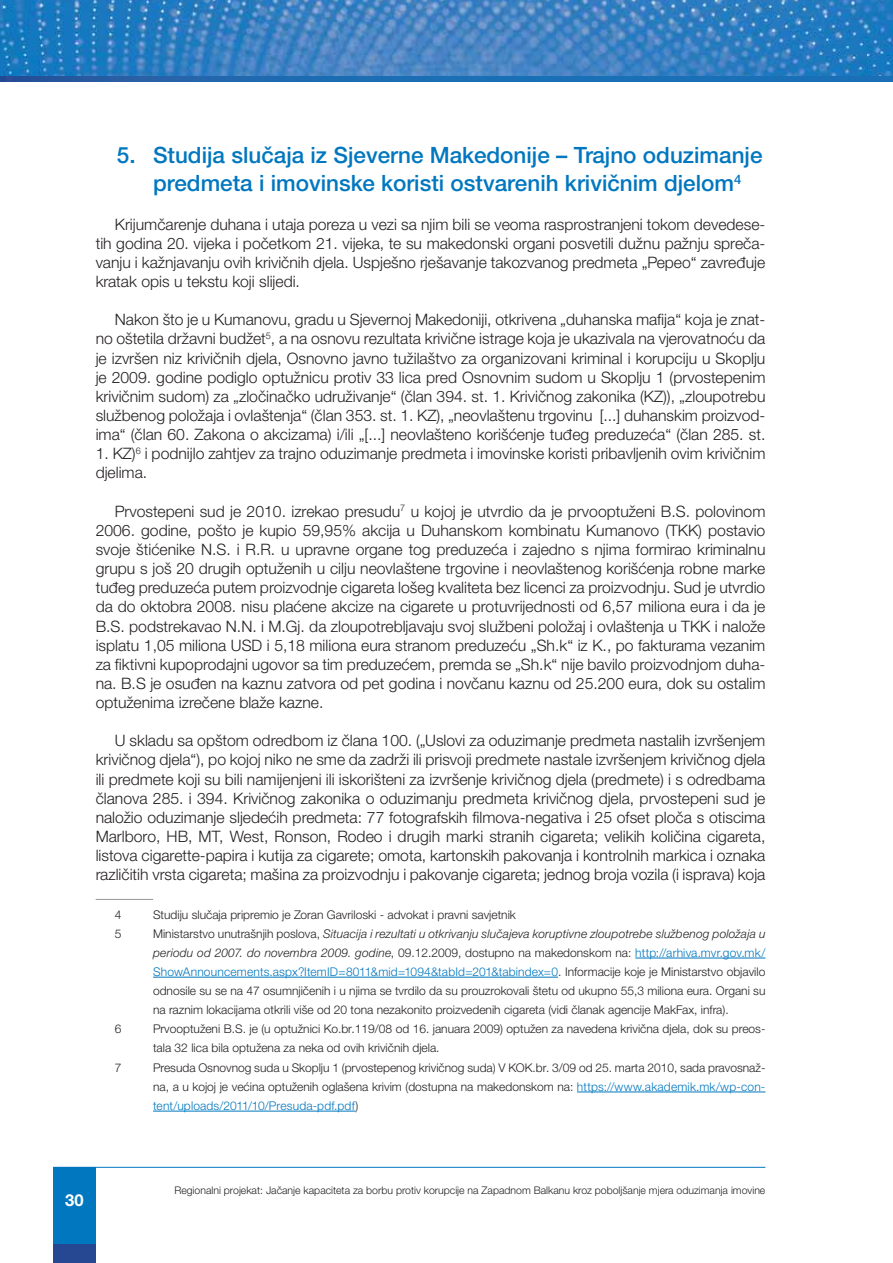
<style>
.page{position:relative;width:893px;height:1263px;background:#fff}
.page>*{position:absolute;margin:0;border:0;box-sizing:border-box;transform-origin:0 0}
.t1{font:500 22.5px/28.7px "Helvetica Neue LTW1 G";color:#0077bf}
.t2{font:700 16.5px "Helvetica Neue LTW1 G";color:#fff}
.t3{font:300 15.75px/19.2px "Helvetica Neue LTW1 G";color:#231f20;text-align:justify}
.t4{font:300 12px/19.2px "Helvetica Neue LTW1 G";color:#231f20;text-align:justify}
.t5{font:300 10.5px "Helvetica Neue LTW1 G";color:#231f20}
.s1{font-style:italic}
.s2{color:#0077bf}
</style>
<div class="page">
<hr style="left:53px;top:1167px;width:712px;height:1px;background:#0077bf">
<div style="left:53px;top:1167px;width:43px;height:77px;background:#0077bf"></div>
<div style="left:53px;top:1244px;width:43px;height:19px;background:#264791"></div>
<img style="left:0;top:0;width:893px;height:77px">
<svg style="left:0;top:77px;width:893px;height:4px;background:#1d69b0"></svg>
<hr style="left:96px;top:899px;width:57px;height:1px;background:#939598">
<hr style="left:635px;top:958px;width:130px;height:1px;background:#0077bf">
<hr style="left:153px;top:977px;width:405px;height:1px;background:#0077bf">
<hr style="left:577px;top:1091px;width:188px;height:1px;background:#0077bf">
<hr style="left:153px;top:1111px;width:202px;height:1px;background:#0077bf">
<h1 class="t1" style="left:153px;top:140px;width:611px;text-indent:-36px">5. Studija slučaja iz Sjeverne Makedonije – Trajno oduzimanje predmeta i imovinske koristi ostvarenih krivičnim djelom<sup>4</sup></h1>
<p class="t3" style="left:96px;top:214px;width:671px;text-indent:19px">Krijumčarenje duhana i utaja poreza u vezi sa njim bili se veoma rasprostranjeni tokom devedese&shy;tih godina 20. vijeka i početkom 21. vijeka, te su makedonski organi posvetili dužnu pažnju spreča&shy;vanju i kažnjavanju ovih krivičnih djela. Uspješno rješavanje takozvanog predmeta „Pepeo“ zavređuje kratak opis u tekstu koji slijedi.</p>
<p class="t3" style="left:96px;top:310px;width:671px;text-indent:19px">Nakon što je u Kumanovu, gradu u Sjevernoj Makedoniji, otkrivena „duhanska mafija“ koja je znat&shy;no oštetila državni budžet<sup>5</sup>, a na osnovu rezultata krivične istrage koja je ukazivala na vjerovatnoću da je izvršen niz krivičnih djela, Osnovno javno tužilaštvo za organizovani kriminal i korupciju u Skoplju je 2009. godine podiglo optužnicu protiv 33 lica pred Osnovnim sudom u Skoplju 1 (prvostepenim krivičnim sudom) za „zločinačko udruživanje“ (član 394. st. 1. Krivičnog zakonika (KZ)), „zloupotrebu službenog položaja i ovlaštenja“ (član 353. st. 1. KZ), „neovlaštenu trgovinu [...] duhanskim proizvod&shy;ima“ (član 60. Zakona o akcizama) i/ili „[...] neovlašteno korišćenje tuđeg preduzeća“ (član 285. st.</p>
<p class="t3" style="left:96px;top:444px;width:671px">1. KZ)<sup>6</sup> i podnijlo zahtjev za trajno oduzimanje predmeta i imovinske koristi pribavljenih ovim krivičnim djelima.</p>
<p class="t3" style="left:96px;top:501px;width:671px;text-indent:19px">Prvostepeni sud je 2010. izrekao presudu<sup>7</sup> u kojoj je utvrdio da je prvooptuženi B.S. polovinom 2006. godine, pošto je kupio 59,95% akcija u Duhanskom kombinatu Kumanovo (TKK) postavio svoje štićenike N.S. i R.R. u upravne organe tog preduzeća i zajedno s njima formirao kriminalnu grupu s još 20 drugih optuženih u cilju neovlaštene trgovine i neovlaštenog korišćenja robne marke tuđeg preduzeća putem proizvodnje cigareta lošeg kvaliteta bez licenci za proizvodnju. Sud je utvrdio da do oktobra 2008. nisu plaćene akcize na cigarete u protuvrijednosti od 6,57 miliona eura i da je B.S. podstrekavao N.N. i M.Gj. da zloupotrebljavaju svoj službeni položaj i ovlaštenja u TKK i nalože isplatu 1,05 miliona USD i 5,18 miliona eura stranom preduzeću „Sh.k“ iz K., po fakturama vezanim za fiktivni kupoprodajni ugovor sa tim preduzećem, premda se „Sh.k“ nije bavilo proizvodnjom duha&shy;na. B.S je osuđen na kaznu zatvora od pet godina i novčanu kaznu od 25.200 eura, dok su ostalim optuženima izrečene blaže kazne.</p>
<p class="t3" style="left:96px;top:731px;width:671px;text-indent:19px">U skladu sa opštom odredbom iz člana 100. („Uslovi za oduzimanje predmeta nastalih izvršenjem krivičnog djela“), po kojoj niko ne sme da zadrži ili prisvoji predmete nastale izvršenjem krivičnog djela ili predmete koji su bili namijenjeni ili iskorišteni za izvršenje krivičnog djela (predmete) i s odredbama članova 285. i 394. Krivičnog zakonika o oduzimanju predmeta krivičnog djela, prvostepeni sud je naložio oduzimanje sljedećih predmeta: 77 fotografskih filmova-negativa i 25 ofset ploča s otiscima Marlboro, HB, MT, West, Ronson, Rodeo i drugih marki stranih cigareta; velikih količina cigareta, listova cigarette-papira i kutija za cigarete; omota, kartonskih pakovanja i kontrolnih markica i oznaka različitih vrsta cigareta; mašina za proizvodnju i pakovanje cigareta; jednog broja vozila (i isprava) koja</p>
<p class="t4" style="left:115px;top:905px;width:8px">4</p>
<p class="t4" style="left:153px;top:905px;width:364px">Studiju slučaja pripremio je Zoran Gavriloski - advokat i pravni savjetnik</p>
<p class="t4" style="left:115px;top:924px;width:8px">5</p>
<p class="t4" style="left:153px;top:924px;width:614px">Ministarstvo unutrašnjih poslova, <span class="s1">Situacija i rezultati u otkrivanju slučajeva koruptivne zloupotrebe službenog položaja u periodu od 2007. do novembra 2009. godine</span>, 09.12.2009, dostupno na makedonskom na: <span class="s2">http://arhiva.mvr.gov.mk/ ShowAnnouncements.aspx?ItemID=8011&amp;mid=1094&amp;tabId=201&amp;tabindex=0</span>. Informacije koje je Ministarstvo objavilo odnosile su se na 47 osumnjičenih i u njima se tvrdilo da su prouzrokovali štetu od ukupno 55,3 miliona eura. Organi su na raznim lokacijama otkrili više od 20 tona nezakonito proizvedenih cigareta (vidi članak agencije MakFax, infra).</p>
<p class="t4" style="left:115px;top:1019px;width:8px">6</p>
<p class="t4" style="left:153px;top:1019px;width:614px">Prvooptuženi B.S. je (u optužnici Ko.br.119/08 od 16. januara 2009) optužen za navedena krivična djela, dok su preos&shy;tala 32 lica bila optužena za neka od ovih krivičnih djela.</p>
<p class="t4" style="left:115px;top:1058px;width:8px">7</p>
<p class="t4" style="left:153px;top:1058px;width:614px">Presuda Osnovnog suda u Skoplju 1 (prvostepenog krivičnog suda) V КОК.br. 3/09 od 25. marta 2010, sada pravosnaž&shy;na, a u kojoj je većina optuženih oglašena krivim (dostupna na makedonskom na: <span class="s2">https://www.akademik.mk/wp-con&shy;tent/uploads/2011/10/Presuda-pdf.pdf</span>)</p>
<p class="t2" style="left:65px;top:1189px;width:20px">30</p>
<p class="t5" style="left:174px;top:1184px;width:593px">Regionalni projekat: Jačanje kapaciteta za borbu protiv korupcije na Zapadnom Balkanu kroz poboljšanje mjera oduzimanja imovine</p>
</div>
